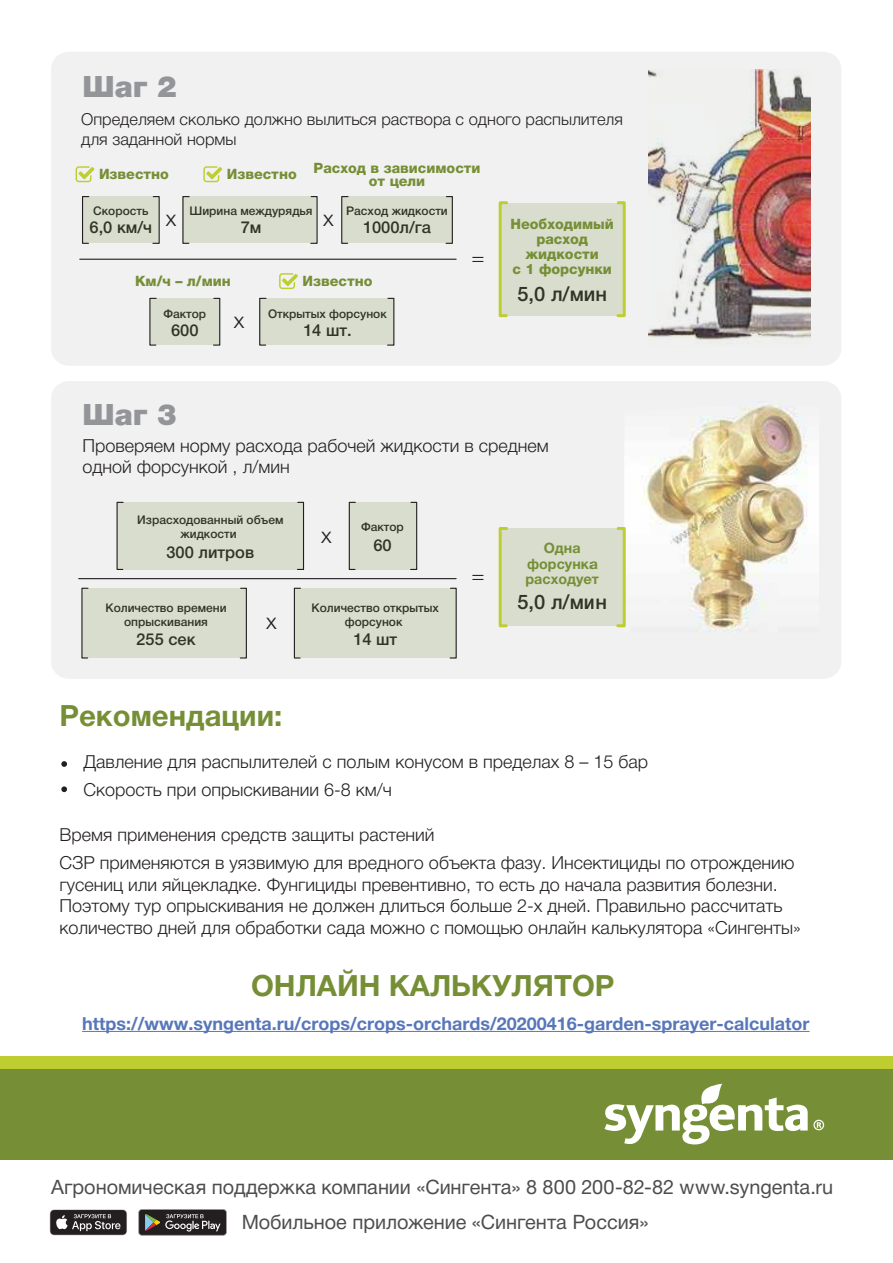
<style>
.page{position:relative;width:893px;height:1263px;background:#fff}
.page>*{position:absolute;margin:0;border:0;box-sizing:border-box;transform-origin:0 0}
.t1{font:700 29.4px "Helvetica Neue Cyr";color:#768f36}
.t2{font:900 29.4px "Helvetica Neue Cyr";color:#939598}
.t3{font:300 22.05px "Helvetica Neue Cyr";color:#231f20}
.t4{font:500 20.1px "Helvetica Neue Cyr";color:#231f20}
.t5{font:19.8px/35px "Helvetica Neue Cyr";color:#4d4d4f;text-align:center}
.t6{font:300 18px/21.6px "Helvetica Neue Cyr";color:#231f20}
.t7{font:700 18px "Helvetica Neue Cyr";color:#5877ba}
.t8{font:300 16.5px/19.8px "Helvetica Neue Cyr";color:#231f20}
.t9{font:500 16.5px "Helvetica Neue Cyr";color:#231f20}
.t10{font:800 14.25px/15px "Helvetica Neue Cyr";color:#768f36;text-align:center}
.t11{font:700 14.25px/15px "Helvetica Neue Cyr";color:#768f36;text-align:center}
.t12{font:500 12px/14.4px "Helvetica Neue Cyr";color:#231f20;text-align:center}
</style>
<div class="page">
<div style="left:51px;top:52px;width:790px;height:314px;background:#f1f1f2;border-radius:18px"></div>
<div style="left:51px;top:381px;width:790px;height:298px;background:#f1f1f2;border-radius:18px"></div>
<div style="left:0;top:1057px;width:893px;height:102px;background:#768f36"></div>
<div style="left:0;top:1056px;width:893px;height:13px;background:#bece31"></div>
<svg style="left:604px;top:1084px;width:220px;height:60px"></svg>
<hr style="left:82px;top:1031px;width:728px;height:1px;background:#5877ba">
<svg style="left:61px;top:761px;width:6px;height:6px"></svg>
<svg style="left:61px;top:786px;width:6px;height:6px"></svg>
<svg style="left:279px;top:273px;width:19px;height:16px"></svg>
<svg style="left:203px;top:166px;width:19px;height:16px"></svg>
<svg style="left:76px;top:166px;width:19px;height:16px"></svg>
<svg style="left:50px;top:1209px;width:77px;height:26px;background:#4f4c4d"></svg>
<svg style="left:139px;top:1209px;width:88px;height:26px;background:#484544"></svg>
<img style="left:624px;top:402px;width:195px;height:230px">
<img style="left:648px;top:70px;width:163px;height:275px">
<div style="left:83px;top:197px;width:76px;height:46px;background:#d8ddcd"></div>
<div style="left:183px;top:197px;width:134px;height:46px;background:#d8ddcd"></div>
<div style="left:150px;top:298px;width:70px;height:47px;background:#d8ddcd"></div>
<div style="left:260px;top:298px;width:134px;height:47px;background:#d8ddcd"></div>
<div style="left:342px;top:197px;width:110px;height:46px;background:#d8ddcd"></div>
<div style="left:500px;top:203px;width:124px;height:113px;background:#d8ddcd"></div>
<hr style="left:80px;top:259px;width:376px;height:1px;background:#231f20">
<div style="left:213px;top:298px;width:7px;height:48px;border:1px solid #231f20"></div>
<div style="left:259px;top:298px;width:8px;height:48px;border:1px solid #231f20"></div>
<div style="left:387px;top:298px;width:7px;height:48px;border:1px solid #231f20"></div>
<div style="left:499px;top:201px;width:9px;height:116px;border:3px solid #bece31"></div>
<div style="left:616px;top:201px;width:10px;height:116px;border:3px solid #bece31"></div>
<div style="left:82px;top:196px;width:7px;height:48px;border:1px solid #231f20"></div>
<div style="left:152px;top:196px;width:8px;height:48px;border:1px solid #231f20"></div>
<div style="left:341px;top:196px;width:8px;height:48px;border:1px solid #231f20"></div>
<div style="left:445px;top:196px;width:8px;height:48px;border:1px solid #231f20"></div>
<div style="left:117px;top:502px;width:186px;height:67px;background:#d8ddcd"></div>
<div style="left:349px;top:502px;width:67px;height:67px;background:#d8ddcd"></div>
<div style="left:82px;top:588px;width:164px;height:70px;background:#d8ddcd"></div>
<div style="left:294px;top:588px;width:162px;height:70px;background:#d8ddcd"></div>
<div style="left:500px;top:528px;width:124px;height:98px;background:#d8ddcd"></div>
<div style="left:349px;top:502px;width:7px;height:68px;border:1px solid #231f20"></div>
<div style="left:410px;top:502px;width:7px;height:68px;border:1px solid #231f20"></div>
<div style="left:297px;top:502px;width:7px;height:68px;border:1px solid #231f20"></div>
<div style="left:294px;top:588px;width:7px;height:70px;border:1px solid #231f20"></div>
<div style="left:450px;top:588px;width:7px;height:70px;border:1px solid #231f20"></div>
<div style="left:240px;top:588px;width:7px;height:70px;border:1px solid #231f20"></div>
<hr style="left:79px;top:578px;width:377px;height:1px;background:#231f20">
<div style="left:499px;top:527px;width:9px;height:100px;border:3px solid #bece31"></div>
<div style="left:616px;top:527px;width:10px;height:100px;border:3px solid #bece31"></div>
<h1 class="t2" style="left:83px;top:71px;width:96px">Шаг 2</h1>
<p class="t8" style="left:81px;top:109px;width:543px">Определяем сколько должно вылиться раствора с одного распылителя для заданной нормы</p>
<p class="t10" style="left:99px;top:167px;width:71px">Известно</p>
<p class="t10" style="left:227px;top:167px;width:71px">Известно</p>
<p class="t10" style="left:314px;top:161px;width:168px;line-height:13px">Расход в зависимости от цели</p>
<p class="t12" style="left:93px;top:204px;width:57px">Скорость</p>
<p class="t9" style="left:90px;top:218px;width:64px">6,0 км/ч</p>
<p class="t12" style="left:190px;top:204px;width:125px">Ширина междурядья</p>
<p class="t9" style="left:241px;top:218px;width:22px">7м</p>
<p class="t12" style="left:346px;top:204px;width:103px">Расход жидкости</p>
<p class="t9" style="left:363px;top:218px;width:70px">1000л/га</p>
<p class="t10" style="left:511px;top:217px;width:105px">Необходимый расход жидкости<br>с 1 форсунки</p>
<p class="t3" style="left:166px;top:206px;width:12px">х</p>
<p class="t3" style="left:323px;top:206px;width:12px">х</p>
<p class="t3" style="left:472px;top:245px;width:15px">=</p>
<p class="t10" style="left:135px;top:274px;width:97px">Км/ч – л/мин</p>
<p class="t10" style="left:303px;top:274px;width:71px">Известно</p>
<p class="t4" style="left:517px;top:283px;width:91px">5,0 л/мин</p>
<p class="t12" style="left:163px;top:307px;width:44px">Фактор</p>
<p class="t9" style="left:171px;top:322px;width:29px">600</p>
<p class="t3" style="left:234px;top:308px;width:12px">х</p>
<p class="t12" style="left:268px;top:307px;width:120px">Открытых форсунок</p>
<p class="t9" style="left:303px;top:322px;width:50px">14 шт.</p>
<h1 class="t2" style="left:83px;top:398px;width:96px">Шаг 3</h1>
<p class="t6" style="left:83px;top:435px;width:468px">Проверяем норму расхода рабочей жидкости в среднем одной форсункой , л/мин</p>
<p class="t12" style="left:137px;top:512px;width:148px">Израсходованный объем жидкости</p>
<p class="t9" style="left:166px;top:543px;width:89px">300 литров</p>
<p class="t12" style="left:105px;top:600px;width:123px">Количество времени опрыскивания</p>
<p class="t9" style="left:136px;top:630px;width:61px">255 сек</p>
<p class="t3" style="left:266px;top:609px;width:12px">х</p>
<h1 class="t1" style="left:60px;top:699px;width:224px">Рекомендации:</h1>
<p class="t3" style="left:321px;top:523px;width:12px">х</p>
<p class="t12" style="left:361px;top:520px;width:44px">Фактор</p>
<p class="t9" style="left:373px;top:536px;width:20px">60</p>
<p class="t12" style="left:312px;top:600px;width:129px">Количество открытых форсунок</p>
<p class="t9" style="left:353px;top:630px;width:46px">14 шт</p>
<p class="t3" style="left:472px;top:563px;width:15px">=</p>
<p class="t11" style="left:525px;top:541px;width:75px">Одна форсунка расходует</p>
<p class="t4" style="left:517px;top:591px;width:91px">5,0 л/мин</p>
<p class="t6" style="left:84px;top:748px;width:566px;line-height:27.6px">Давление для распылителей с полым конусом в пределах 8 – 15 бар<br>Скорость при опрыскивании 6-8 км/ч</p>
<p class="t6" style="left:60px;top:821px;width:737px;line-height:27.6px">Время применения средств защиты растений<br>СЗР применяются в уязвимую для вредного объекта фазу. Инсектициды по отрождению</p>
<p class="t6" style="left:60px;top:874px;width:743px">гусениц или яйцекладке. Фунгициды превентивно, то есть до начала развития болезни.<br>Поэтому тур опрыскивания не должен длиться больше 2-х дней. Правильно рассчитать количество дней для обработки сада можно с помощью онлайн калькулятора «Сингенты»</p>
<h1 class="t1" style="left:251px;top:969px;width:365px">ОНЛАЙН КАЛЬКУЛЯТОР</h1>
<p class="t7" style="left:82px;top:1013px;width:729px">https://www.syngenta.ru/crops/crops-orchards/20200416-garden-sprayer-calculator</p>
<p class="t5" style="left:51px;top:1170px;width:784px">Агрономическая поддержка компании «Сингента» 8 800 200-82-82 www.syngenta.ru<br>Мобильное приложение «Сингента Россия»</p>
</div>
